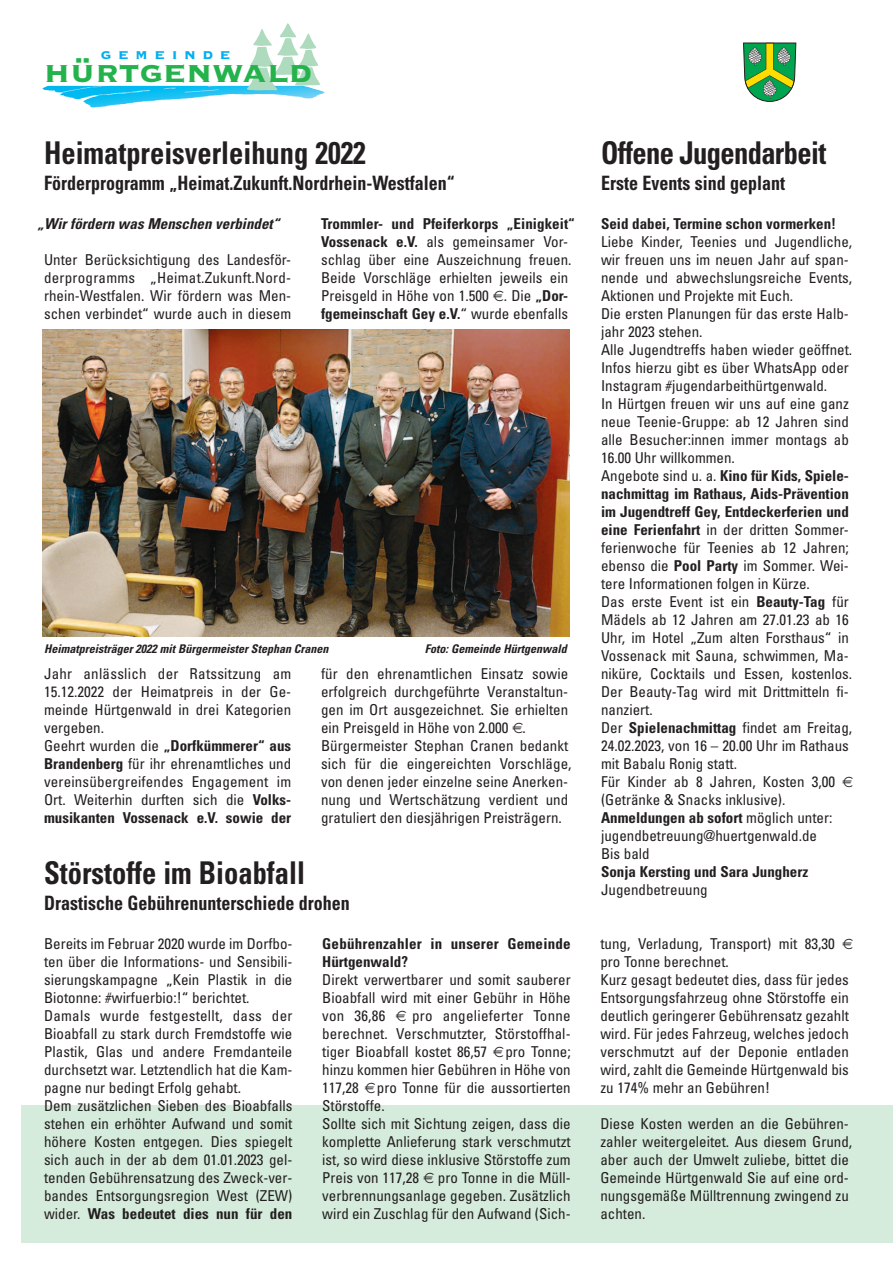
<style>
.page{position:relative;width:893px;height:1263px;background:#fff}
.page>*{position:absolute;margin:0;border:0;box-sizing:border-box;transform-origin:0 0}
.t1{font:38.4px "Copperplate Thirty Three BC";color:#23b24b}
.t2{font:700 condensed 31.35px "Univers";color:#231f20;scale:.91 1}
.t3{font:700 condensed 31.35px "Univers";letter-spacing:-.02em;color:#231f20;scale:.91 1}
.t4{font:700 condensed 19.8px "Univers";color:#231f20;scale:.91 1}
.t5{font:17.7px "Copperplate Thirty Three BC";letter-spacing:.365em;color:#00aeef}
.t6{font:condensed 15px/18px "Univers";color:#231f20}
.t7{font:700 condensed 15px/18px "Univers";color:#231f20}
.t8{font:italic 700 condensed 15px "Univers";color:#231f20}
.t9{font:italic 700 condensed 12px "Univers";color:#231f20}
.s1{font-weight:700}
</style>
<div class="page">
<div style="left:21px;top:1106px;width:872px;height:137px;background:#d5ebdb"></div>
<img style="left:42px;top:86px;width:283px;height:22px">
<img style="left:246px;top:23px;width:74px;height:68px">
<svg style="left:743px;top:43px;width:53px;height:59px;background:#63ac5d"></svg>
<img style="left:43px;top:329px;width:527px;height:307px">
<p class="t5" style="left:101px;top:42px;width:131px">gemeinde</p>
<h1 class="t1" style="left:44px;top:46px;width:270px">hürtgenwald</h1>
<h2 class="t2" style="left:44px;top:142px;width:355px">Heimatpreisverleihung 2022</h2>
<h3 class="t4" style="left:44px;top:176px;width:453px">Förderprogramm „Heimat.Zukunft.Nordrhein-Westfalen“</h3>
<p class="t8" style="left:37px;top:218px;width:244px">„Wir fördern was Menschen verbindet“</p>
<p class="t6" style="left:44px;top:252px;width:249px;text-align:justify">Unter Berücksichtigung des Landesför&shy;derprogramms „Heimat.Zukunft.Nord&shy;rhein-Westfalen. Wir fördern was Men&shy;schen verbindet“ wurde auch in diesem</p>
<p class="t6" style="left:321px;top:216px;width:255px"><span class="s1">Trommler- und Pfeiferkorps „Einigkeit“ Vossenack e.V.</span> als gemeinsamer Vor&shy;schlag über eine Auszeichnung freuen.<br>Beide Vorschläge erhielten jeweils ein Preisgeld in Höhe von 1.500 . Die <span class="s1">„Dor&shy;fgemeinschaft Gey e.V.</span>“ wurde ebenfalls</p>
<p class="t9" style="left:44px;top:644px;width:286px">Heimatpreisträger 2022 mit Bürgermeister Stephan Cranen</p>
<p class="t9" style="left:425px;top:644px;width:143px">Foto: Gemeinde Hürtgenwald</p>
<p class="t6" style="left:44px;top:666px;width:249px">Jahr anlässlich der Ratssitzung am 15.12.2022 der Heimatpreis in der Ge&shy;meinde Hürtgenwald in drei Kategorien vergeben.<br>Geehrt wurden die <span class="s1">„Dorfkümmerer“ aus Brandenberg</span> für ihr ehrenamtliches und vereinsübergreifendes Engagement im Ort. Weiterhin durften sich die <span class="s1">Volks&shy;musikanten Vossenack e.V. sowie der</span></p>
<h2 class="t2" style="left:44px;top:861px;width:288px">Störstoffe im Bioabfall</h2>
<p class="t6" style="left:321px;top:666px;width:252px">für den ehrenamtlichen Einsatz sowie erfolgreich durchgeführte Veranstaltun&shy;gen im Ort ausgezeichnet. Sie erhielten ein Preisgeld in Höhe von 2.000 .<br>Bürgermeister Stephan Cranen bedankt sich für die eingereichten Vorschläge, von denen jeder einzelne seine Anerken&shy;nung und Wertschätzung verdient und gratuliert den diesjährigen Preisträgern.</p>
<h3 class="t4" style="left:44px;top:896px;width:337px">Drastische Gebührenunterschiede drohen</h3>
<p class="t6" style="left:44px;top:936px;width:250px">Bereits im Februar 2020 wurde im Dorfbo&shy;ten über die Informations- und Sensibili&shy;sierungskampagne „Kein Plastik in die Biotonne: #wirfuerbio:!“ berichtet.<br>Damals wurde festgestellt, dass der Bioabfall zu stark durch Fremdstoffe wie Plastik, Glas und andere Fremdanteile durchsetzt war. Letztendlich hat die Kam&shy;pagne nur bedingt Erfolg gehabt.<br>Dem zusätzlichen Sieben des Bioabfalls stehen ein erhöhter Aufwand und somit höhere Kosten entgegen. Dies spiegelt sich auch in der ab dem 01.01.2023 gel&shy;tenden Gebührensatzung des Zweck-ver&shy;bandes Entsorgungsregion West (ZEW) wider. <span class="s1">Was bedeutet dies nun für den</span></p>
<p class="t7" style="left:322px;top:936px;width:250px">Gebührenzahler in unserer Gemeinde<br>Hürtgenwald?</p>
<p class="t6" style="left:322px;top:972px;width:250px;text-align:justify">Direkt verwertbarer und somit sauberer Bioabfall wird mit einer Gebühr in Höhe von 36,86</p>
<p class="t6" style="left:322px;top:1008px;width:250px;text-indent:90px">pro angelieferter Tonne berechnet. Verschmutzter, Störstoffhal&shy;tiger Bioabfall kostet 86,57 pro Tonne; hinzu kommen hier Gebühren in Höhe von 117,28 pro Tonne für die aussortierten Störstoffe.<br>Sollte sich mit Sichtung zeigen, dass die komplette Anlieferung stark verschmutzt ist, so wird diese inklusive Störstoffe zum Preis von 117,28 pro Tonne in die Müll&shy;verbrennungsanlage gegeben. Zusätzlich wird ein Zuschlag für den Aufwand (Sich-</p>
<h2 class="t3" style="left:601px;top:142px;width:249px">Offene Jugendarbeit</h2>
<h3 class="t4" style="left:601px;top:176px;width:204px">Erste Events sind geplant</h3>
<p class="t7" style="left:601px;top:216px;width:237px">Seid dabei, Termine schon vormerken!</p>
<p class="t6" style="left:601px;top:234px;width:253px">Liebe Kinder, Teenies und Jugendliche, wir freuen uns im neuen Jahr auf span&shy;nende und abwechslungsreiche Events, Aktionen und Projekte mit Euch.<br>Die ersten Planungen für das erste Halb&shy;jahr 2023 stehen.<br>Alle Jugendtreffs haben wieder geöffnet.<br>Infos hierzu gibt es über WhatsApp oder Instagram #jugendarbeithürtgenwald.<br>In Hürtgen freuen wir uns auf eine ganz neue Teenie-Gruppe: ab 12 Jahren sind alle Besucher:innen immer montags ab 16.00 Uhr willkommen.<br>Angebote sind u. a. <span class="s1">Kino für Kids, Spiele&shy;nachmittag im Rathaus, Aids-Prävention im Jugendtreff Gey, Entdeckerferien und eine Ferienfahrt</span> in der dritten Sommer&shy;ferienwoche für Teenies ab 12 Jahren; ebenso die <span class="s1">Pool Party</span> im Sommer. Wei&shy;tere Informationen folgen in Kürze.<br>Das erste Event ist ein <span class="s1">Beauty-Tag</span> für Mädels ab 12 Jahren am 27.01.23 ab 16<br>Uhr, im Hotel „Zum alten Forsthaus“ in Vossenack mit Sauna, schwimmen, Ma&shy;niküre, Cocktails und Essen, kostenlos.<br>Der Beauty-Tag wird mit Drittmitteln fi&shy;nanziert.<br>Der <span class="s1">Spielenachmittag</span> findet am Freitag, 24.02.2023, von 16 – 20.00 Uhr im Rathaus mit Babalu Ronig statt.<br>Für Kinder ab 8 Jahren, Kosten 3,00 (Getränke &amp; Snacks inklusive).<br><span class="s1">Anmeldungen ab sofort</span> möglich unter: jugendbetreuung@huertgenwald.de<br>Bis bald</p>
<p class="t7" style="left:601px;top:864px;width:209px">Sonja Kersting und Sara Jungherz</p>
<p class="t6" style="left:601px;top:882px;width:108px">Jugendbetreuung</p>
<p class="t6" style="left:600px;top:936px;width:250px">tung, Verladung, Transport) mit 83,30 pro Tonne berechnet.<br>Kurz gesagt bedeutet dies, dass für jedes Entsorgungsfahrzeug ohne Störstoffe ein deutlich geringerer Gebührensatz gezahlt wird. Für jedes Fahrzeug, welches jedoch verschmutzt auf der Deponie entladen wird, zahlt die Gemeinde Hürtgenwald bis zu 174% mehr an Gebühren!</p>
<p class="t6" style="left:600px;top:1116px;width:253px">Diese Kosten werden an die Gebühren&shy;zahler weitergeleitet. Aus diesem Grund, aber auch der Umwelt zuliebe, bittet die Gemeinde Hürtgenwald Sie auf eine ord&shy;nungsgemäße Mülltrennung zwingend zu achten.</p>
</div>
